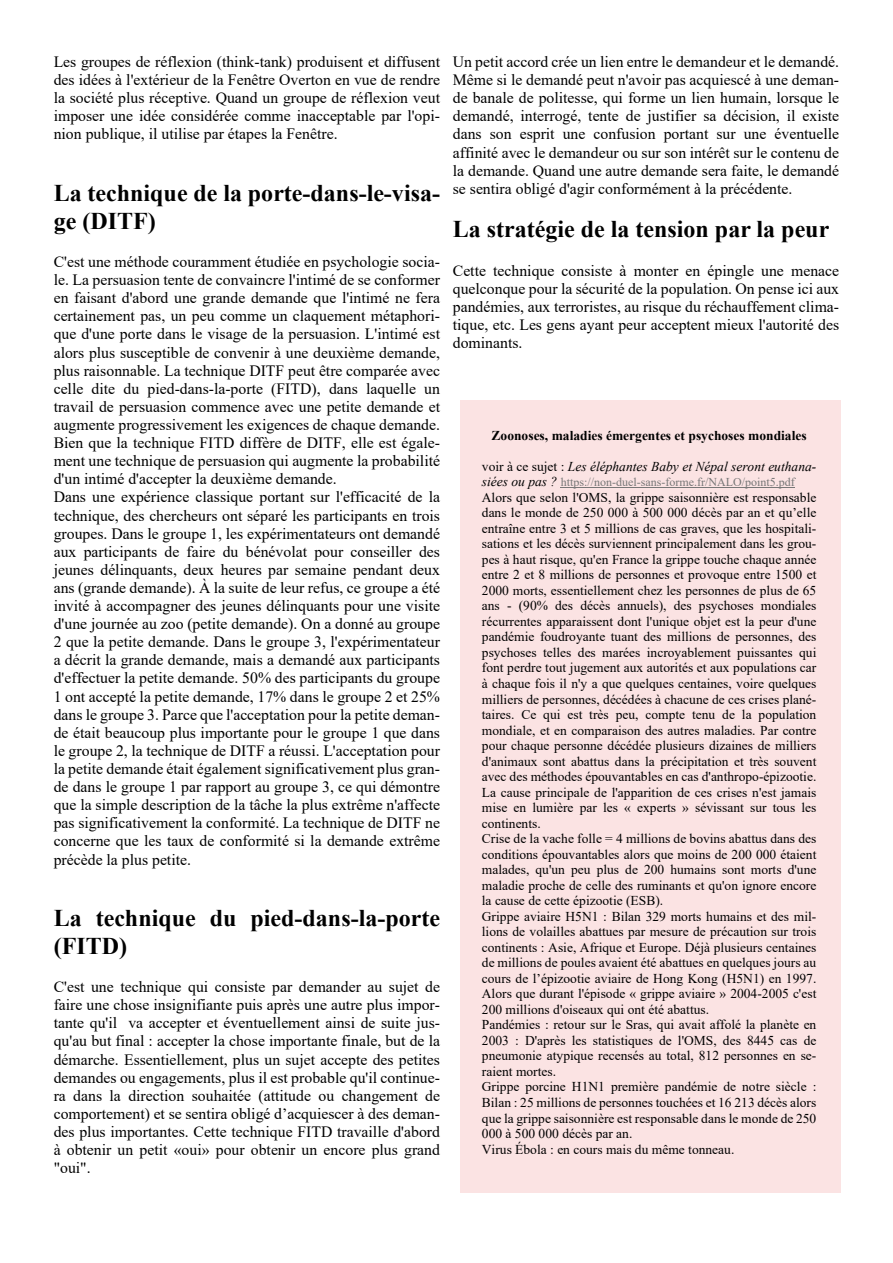
<style>
.page{position:relative;width:893px;height:1263px;background:#fff}
.page>*{position:absolute;margin:0;border:0;box-sizing:border-box;transform-origin:0 0}
.t1{font:700 24px/27.6px "Times New Roman";color:#000}
.t2{font:15.75px/18.1px "Times New Roman";color:#000;text-align:justify}
.t3{font:13.5px/15.5px "Times New Roman";color:#000}
.t4{font:italic 13.5px "Times New Roman";color:#000}
.t5{font:700 13.5px "Times New Roman";color:#000}
.t6{font:12px "Times New Roman";color:#777}
.s1{font-style:normal}
.s2{font-style:italic;font-size:13.5px;color:#000}
</style>
<div class="page">
<div style="left:460px;top:400px;width:380px;height:793px;background:#fbe3e3"></div>
<hr style="left:561px;top:488px;width:234px;height:1px;background:#777">
<p class="t2" style="left:54px;top:54px;width:388px">Les groupes de réflexion (think-tank) produisent et diffusent des idées à l'extérieur de la Fenêtre Overton en vue de rendre la société plus réceptive. Quand un groupe de réflexion veut imposer une idée considérée comme inacceptable par l'opi&shy;nion publique, il utilise par étapes la Fenêtre.</p>
<h1 class="t1" style="left:54px;top:182px;width:388px">La technique de la porte-dans-le-visa&shy;ge (DITF)</h1>
<p class="t2" style="left:54px;top:254px;width:388px;text-align:left">C'est une méthode couramment étudiée en psychologie socia&shy;le. La persuasion tente de convaincre l'intimé de se conformer en faisant d'abord une grande demande que l'intimé ne fera certainement pas, un peu comme un claquement métaphori&shy;que d'une porte dans le visage de la persuasion. L'intimé est alors plus susceptible de convenir à une deuxième demande, plus raisonnable. La technique DITF peut être comparée avec celle dite du pied-dans-la-porte (FITD), dans laquelle un travail de persuasion commence avec une petite demande et augmente progressivement les exigences de chaque demande.<br>Bien que la technique FITD diffère de DITF, elle est égale&shy;ment une technique de persuasion qui augmente la probabilité d'un intimé d'accepter la deuxième demande.<br>Dans une expérience classique portant sur l'efficacité de la technique, des chercheurs ont séparé les participants en trois groupes. Dans le groupe 1, les expérimentateurs ont demandé aux participants de faire du bénévolat pour conseiller des jeunes délinquants, deux heures par semaine pendant deux ans (grande demande). À la suite de leur refus, ce groupe a été invité à accompagner des jeunes délinquants pour une visite d'une journée au zoo (petite demande). On a donné au groupe 2 que la petite demande. Dans le groupe 3, l'expérimentateur a décrit la grande demande, mais a demandé aux participants d'effectuer la petite demande. 50% des participants du groupe 1 ont accepté la petite demande, 17% dans le groupe 2 et 25% dans le groupe 3. Parce que l'acceptation pour la petite deman&shy;de était beaucoup plus importante pour le groupe 1 que dans le groupe 2, la technique de DITF a réussi. L'acceptation pour la petite demande était également significativement plus gran&shy;de dans le groupe 1 par rapport au groupe 3, ce qui démontre que la simple description de la tâche la plus extrême n'affecte pas significativement la conformité. La technique de DITF ne concerne que les taux de conformité si la demande extrême précède la plus petite.</p>
<h1 class="t1" style="left:54px;top:907px;width:388px">La technique du pied-dans-la-porte (FITD)</h1>
<p class="t2" style="left:54px;top:979px;width:388px">C'est une technique qui consiste par demander au sujet de faire une chose insignifiante puis après une autre plus impor&shy;tante qu'il va accepter et éventuellement ainsi de suite jus&shy;qu'au but final : accepter la chose importante finale, but de la démarche. Essentiellement, plus un sujet accepte des petites demandes ou engagements, plus il est probable qu'il continue&shy;ra dans la direction souhaitée (attitude ou changement de comportement) et se sentira obligé d’acquiescer à des deman&shy;des plus importantes. Cette technique FITD travaille d'abord à obtenir un petit «oui» pour obtenir un encore plus grand "oui".</p>
<p class="t2" style="left:453px;top:54px;width:388px">Un petit accord crée un lien entre le demandeur et le demandé.<br>Même si le demandé peut n'avoir pas acquiescé à une deman&shy;de banale de politesse, qui forme un lien humain, lorsque le demandé, interrogé, tente de justifier sa décision, il existe dans son esprit une confusion portant sur une éventuelle affinité avec le demandeur ou sur son intérêt sur le contenu de la demande. Quand une autre demande sera faite, le demandé se sentira obligé d'agir conformément à la précédente.</p>
<h1 class="t1" style="left:453px;top:218px;width:378px">La stratégie de la tension par la peur</h1>
<p class="t2" style="left:453px;top:263px;width:388px">Cette technique consiste à monter en épingle une menace quelconque pour la sécurité de la population. On pense ici aux pandémies, aux terroristes, au risque du réchauffement clima&shy;tique, etc. Les gens ayant peur acceptent mieux l'autorité des dominants.</p>
<p class="t5" style="left:492px;top:431px;width:317px">Zoonoses, maladies émergentes et psychoses mondiales</p>
<p class="t4" style="left:482px;top:461px;width:336px"><span class="s1">voir à ce sujet :</span> Les éléphantes Baby et Népal seront euthana-</p>
<p class="t6" style="left:482px;top:478px;width:315px"><span class="s2">siées ou pas ?</span> https://non-duel-sans-forme.fr/NALO/point5.pdf</p>
<p class="t3" style="left:482px;top:491px;width:336px">Alors que selon l'OMS, la grippe saisonnière est responsable dans le monde de 250 000 à 500 000 décès par an et qu’elle entraîne entre 3 et 5 millions de cas graves, que les hospitali&shy;sations et les décès surviennent principalement dans les grou&shy;pes à haut risque, qu'en France la grippe touche chaque année entre 2 et 8 millions de personnes et provoque entre 1500 et 2000 morts, essentiellement chez les personnes de plus de 65 ans - (90% des décès annuels), des psychoses mondiales récurrentes apparaissent dont l'unique objet est la peur d'une pandémie foudroyante tuant des millions de personnes, des psychoses telles des marées incroyablement puissantes qui font perdre tout jugement aux autorités et aux populations car à chaque fois il n'y a que quelques centaines, voire quelques milliers de personnes, décédées à chacune de ces crises plané&shy;taires. Ce qui est très peu, compte tenu de la population mondiale, et en comparaison des autres maladies. Par contre pour chaque personne décédée plusieurs dizaines de milliers d'animaux sont abattus dans la précipitation et très souvent avec des méthodes épouvantables en cas d'anthropo-épizootie.<br>La cause principale de l'apparition de ces crises n'est jamais mise en lumière par les « experts » sévissant sur tous les continents.<br>Crise de la vache folle = 4 millions de bovins abattus dans des conditions épouvantables alors que moins de 200 000 étaient malades, qu'un peu plus de 200 humains sont morts d'une maladie proche de celle des ruminants et qu'on ignore encore la cause de cette épizootie (ESB).<br>Grippe aviaire H5N1 : Bilan 329 morts humains et des mil&shy;lions de volailles abattues par mesure de précaution sur trois continents : Asie, Afrique et Europe. Déjà plusieurs centaines de millions de poules avaient été abattues en quelques jours au cours de l’épizootie aviaire de Hong Kong (H5N1) en 1997.<br>Alors que durant l'épisode « grippe aviaire » 2004-2005 c'est 200 millions d'oiseaux qui ont été abattus.<br>Pandémies : retour sur le Sras, qui avait affolé la planète en 2003 : D'après les statistiques de l'OMS, des 8445 cas de pneumonie atypique recensés au total, 812 personnes en se&shy;raient mortes.<br>Grippe porcine H1N1 première pandémie de notre siècle :<br>Bilan : 25 millions de personnes touchées et 16 213 décès alors que la grippe saisonnière est responsable dans le monde de 250<br>000 à 500 000 décès par an.<br>Virus Ébola : en cours mais du même tonneau.</p>
</div>
